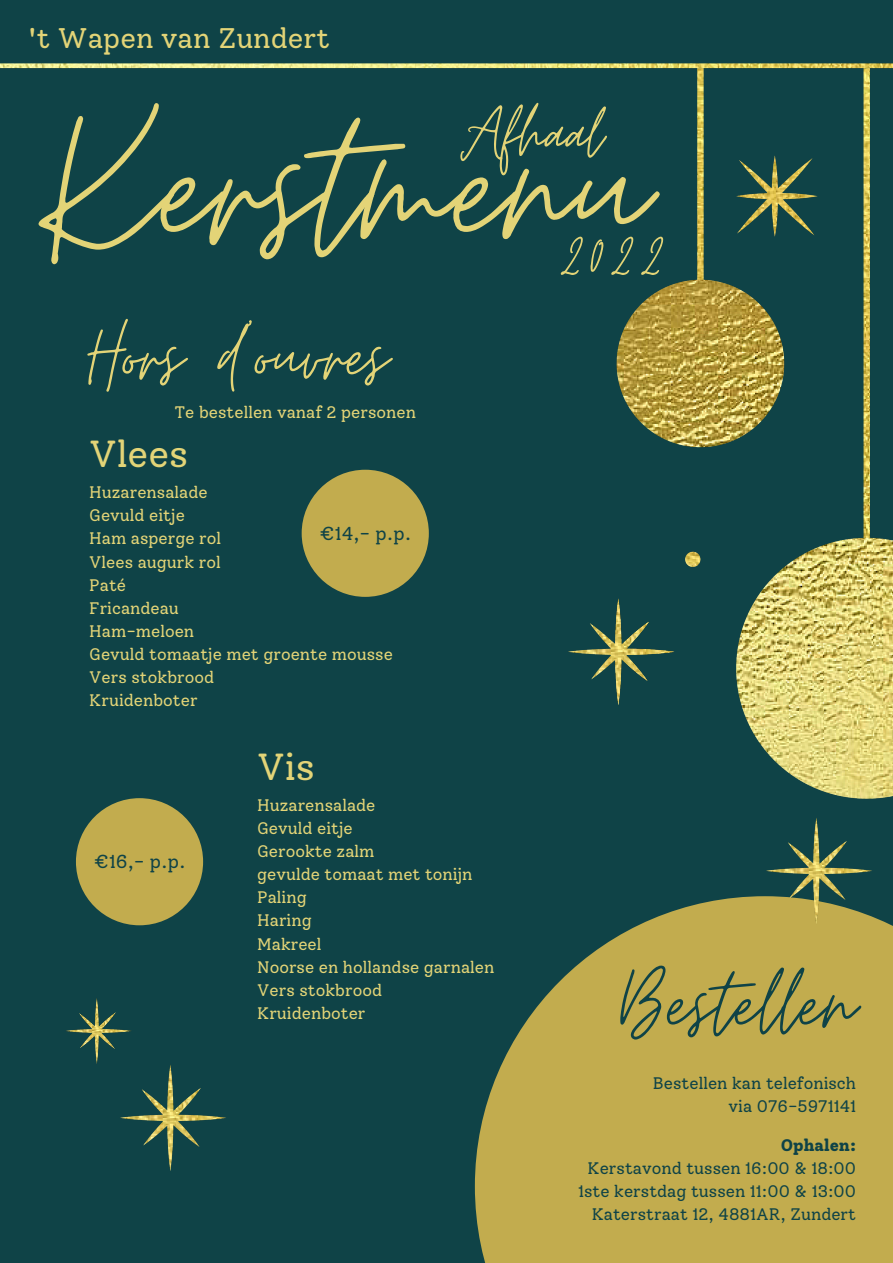
<style>
.page{position:relative;width:893px;height:1263px;background:#0f4347}
.page>*{position:absolute;margin:0;border:0;box-sizing:border-box;transform-origin:0 0}
.t1{font:224.1px "Moon Time";color:#e3d477}
.t2{font:104.85px "Moon Time";color:#0f4347}
.t3{font:98.25px "Moon Time";color:#e3d477}
.t4{font:91.35px "Moon Time";color:#e3d477}
.t5{font:80.25px "Moon Time";color:#e3d477}
.t6{font:37.5px "Solway";color:#e3d477}
.t7{font:28.28px "Solway";color:#e3d477}
.t8{font:18.75px "Solway";color:#0f4347}
.t9{font:16.65px/23.1px "Solway";color:#e3d477}
.t10{font:16.65px/23.1px "Solway";color:#0f4347;text-align:right}
.t11{font:800 16.65px "Solway";color:#0f4347}
</style>
<div class="page">
<img style="left:616px;top:88px;width:277px;height:710px">
<img style="left:568px;top:588px;width:118px;height:131px">
<img style="left:66px;top:998px;width:65px;height:66px">
<img style="left:0;top:63px;width:893px;height:25px">
<div style="left:302px;top:470px;width:127px;height:127px;background:#c2ac4e;border-radius:50%"></div>
<img style="left:119px;top:1054px;width:107px;height:117px">
<div style="left:76px;top:798px;width:127px;height:127px;background:#c2ac4e;border-radius:50%"></div>
<svg style="left:475px;top:896px;width:418px;height:367px;background:#ab9e4d"></svg>
<img style="left:765px;top:818px;width:119px;height:121px">
<h3 class="t7" style="left:28px;top:22px;width:303px">'t Wapen van Zundert</h3>
<h1 class="t1" style="left:39px;top:51px;width:611px">Kerstmenu</h1>
<h3 class="t5" style="left:460px;top:85px;width:144px">Afhaal</h3>
<h3 class="t3" style="left:557px;top:197px;width:112px">2022</h3>
<h3 class="t4" style="left:87px;top:300px;width:302px">Hors d'ouvres</h3>
<p class="t9" style="left:174px;top:401px;width:243px">Te bestellen vanaf 2 personen</p>
<h3 class="t6" style="left:89px;top:432px;width:100px">Vlees</h3>
<p class="t9" style="left:89px;top:481px;width:305px">Huzarensalade<br>Gevuld eitje<br>Ham asperge rol<br>Vlees augurk rol<br>Paté<br>Fricandeau<br>Ham-meloen<br>Gevuld tomaatje met groente mousse<br>Vers stokbrood<br>Kruidenboter</p>
<p class="t8" style="left:319px;top:522px;width:94px">€14,- p.p.</p>
<p class="t8" style="left:93px;top:850px;width:94px">€16,- p.p.</p>
<h3 class="t6" style="left:257px;top:744px;width:59px">Vis</h3>
<p class="t9" style="left:257px;top:794px;width:239px">Huzarensalade<br>Gevuld eitje<br>Gerookte zalm<br>gevulde tomaat met tonijn<br>Paling<br>Haring<br>Makreel<br>Noorse en hollandse garnalen<br>Vers stokbrood<br>Kruidenboter</p>
<h2 class="t2" style="left:620px;top:940px;width:237px">Bestellen</h2>
<p class="t10" style="left:653px;top:1071px;width:205px">Bestellen kan telefonisch via 076-5971141</p>
<p class="t11" style="left:780px;top:1135px;width:77px">Ophalen:</p>
<p class="t10" style="left:578px;top:1157px;width:279px">Kerstavond tussen 16:00 &amp; 18:00<br>1ste kerstdag tussen 11:00 &amp; 13:00<br>Katerstraat 12, 4881AR, Zundert</p>
</div>
